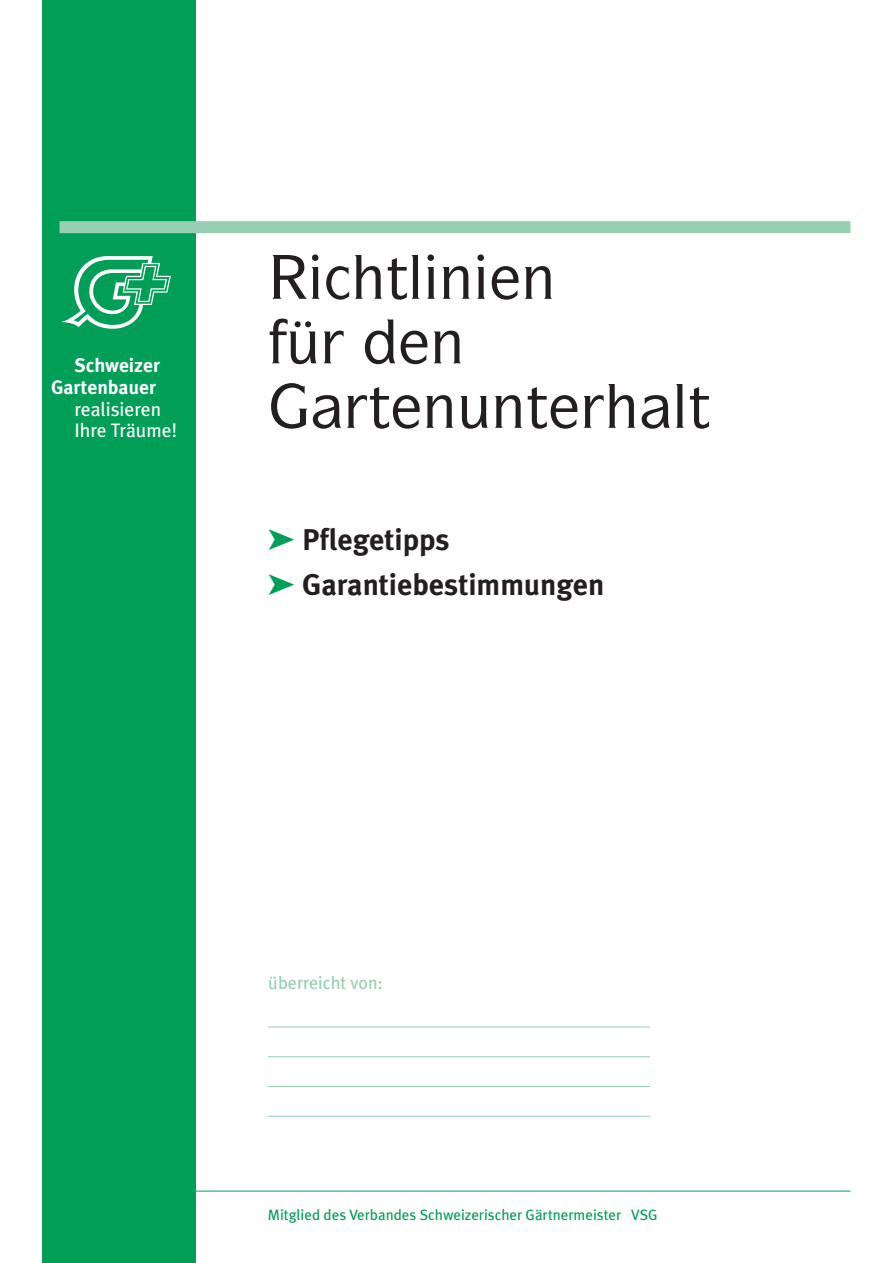
<style>
.page{position:relative;width:893px;height:1263px;background:#fff}
.page>*{position:absolute;margin:0;border:0;box-sizing:border-box;transform-origin:0 0}
.t1{font:500 60px "Itc Symbol";color:#231f20}
.t2{font:700 30px/45px "Meta Plus";color:#231f20}
.t3{font:19.5px/21.8px "Meta Plus";color:#fff}
.t4{font:700 19.5px/21.8px "Meta Plus";color:#fff;text-align:right}
.t5{font:18px "Meta Plus";color:#96cfb1}
.t6{font:15px "Meta Plus";color:#009e57}
</style>
<div class="page">
<hr style="left:43px;top:1191px;width:807px;height:1px;background:#009e57">
<div style="left:43px;top:0;width:153px;height:1263px;background:#009e57"></div>
<div style="left:60px;top:221px;width:790px;height:12px;background:#96cfb1"></div>
<svg style="left:62px;top:256px;width:109px;height:73px"></svg>
<hr style="left:268px;top:1026px;width:382px;height:1px;background:#96cfb1">
<hr style="left:268px;top:1056px;width:382px;height:1px;background:#96cfb1">
<hr style="left:268px;top:1086px;width:382px;height:1px;background:#96cfb1">
<hr style="left:268px;top:1116px;width:382px;height:1px;background:#96cfb1">
<h3 class="t4" style="left:51px;top:354px;width:110px">Schweizer<br>Gartenbauer</h3>
<h3 class="t3" style="left:74px;top:398px;width:104px">realisieren<br>Ihre Träume!</h3>
<h1 class="t1" style="left:386px;top:239px;width:171px">▼●■ ■</h1>
<h1 class="t1" style="left:368px;top:368px;width:181px">▼ ■◆■▼</h1>
<h2 class="t2" style="left:302px;top:517px;width:304px">Pflegetipps<br>Garantiebestimmungen</h2>
<p class="t5" style="left:268px;top:972px;width:116px">überreicht von:</p>
<p class="t6" style="left:268px;top:1205px;width:391px">Mitglied des Verbandes Schweizerischer Gärtnermeister VSG</p>
</div>
